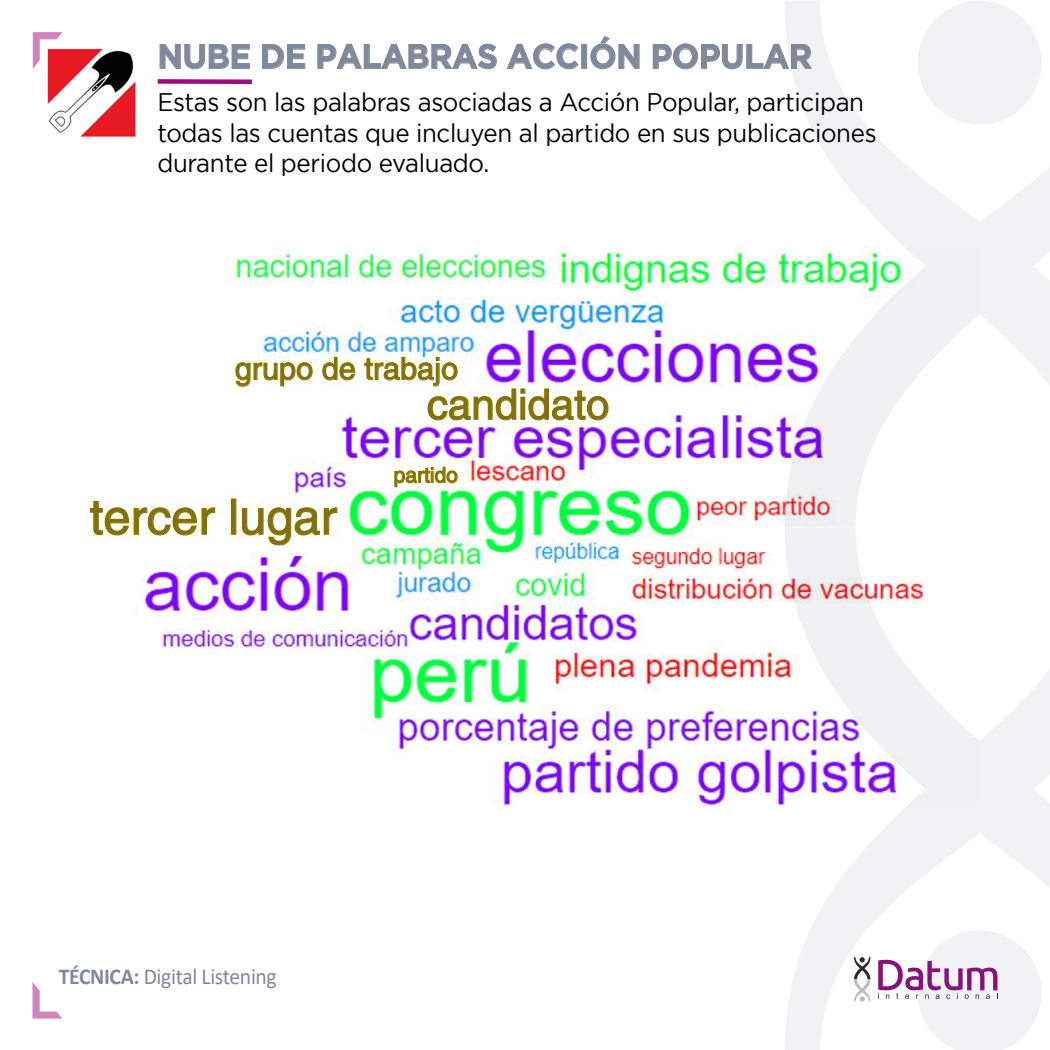
<style>
.page{position:relative;width:1050px;height:1050px;background:#fff}
.page>*{position:absolute;margin:0;border:0;box-sizing:border-box;transform-origin:0 0}
.t1{font:48.91px "Helvetica LT Std";color:#846e13}
.t2{font:42.09px "Helvetica LT Std";color:#846e13}
.t3{font:700 34.12px "Gotham";letter-spacing:-.015em;color:#80899c;scale:.95 1}
.t4{font:30.71px "Helvetica LT Std";color:#846e13}
.t5{font:25.38px/30.4px "Gotham";letter-spacing:-.015em;color:#000;scale:.95 1}
.t6{font:22.75px "Calibri";letter-spacing:-.015em;color:#80889b;scale:.95 1}
.t7{font:21px "Helvetica LT Std";color:#846e13}
.s1{font-weight:700}
</style>
<div class="page">
<svg style="left:785px;top:1px;width:265px;height:384px"></svg>
<div style="left:918px;top:1px;width:124px;height:124px;background:#f2f1f3;border-radius:50%"></div>
<svg style="left:785px;top:670px;width:265px;height:380px"></svg>
<svg style="left:157px;top:79px;width:95px;height:6px"></svg>
<svg style="left:32px;top:982px;width:30px;height:37px"></svg>
<svg style="left:33px;top:32px;width:30px;height:37px"></svg>
<img style="left:85px;top:247px;width:895px;height:559px">
<svg style="left:236px;top:363px;width:76px;height:24px"></svg>
<svg style="left:323px;top:357px;width:32px;height:23px"></svg>
<img style="left:365px;top:357px;width:243px;height:63px">
<svg style="left:90px;top:501px;width:125px;height:34px"></svg>
<div style="left:231px;top:499px;width:5px;height:35px;border:1px solid #846e13"></div>
<svg style="left:242px;top:508px;width:95px;height:37px"></svg>
<svg style="left:395px;top:467px;width:62px;height:20px"></svg>
<img style="left:46px;top:46px;width:90px;height:91px">
<svg style="left:854px;top:957px;width:16px;height:45px"></svg>
<svg style="left:878px;top:930px;width:164px;height:120px"></svg>
<svg style="left:159px;top:44px;width:91px;height:26px"></svg>
<svg style="left:262px;top:44px;width:44px;height:25px"></svg>
<svg style="left:317px;top:43px;width:180px;height:27px"></svg>
<svg style="left:507px;top:43px;width:72px;height:27px"></svg>
<div style="left:581px;top:44px;width:6px;height:25px;border:1px solid #80899c"></div>
<svg style="left:590px;top:36px;width:50px;height:34px"></svg>
<svg style="left:652px;top:43px;width:161px;height:27px"></svg>
<h3 class="t3" style="left:157px;top:37px;width:691px">NUBE DE PALABRAS ACCIÓN POPULAR</h3>
<p class="t5" style="left:157px;top:87px;width:759px">Estas son las palabras asociadas a Acción Popular, participan todas las cuentas que incluyen al partido en sus publicaciones durante el periodo evaluado.</p>
<p class="t4" style="left:235px;top:351px;width:225px">grupo de trabajo</p>
<h2 class="t2" style="left:427px;top:380px;width:184px">candidato</h2>
<h1 class="t1" style="left:90px;top:489px;width:249px">tercer lugar</h1>
<p class="t7" style="left:394px;top:463px;width:66px">partido</p>
<p class="t6" style="left:59px;top:961px;width:231px"><span class="s1">TÉCNICA:</span> Digital Listening</p>
</div>
